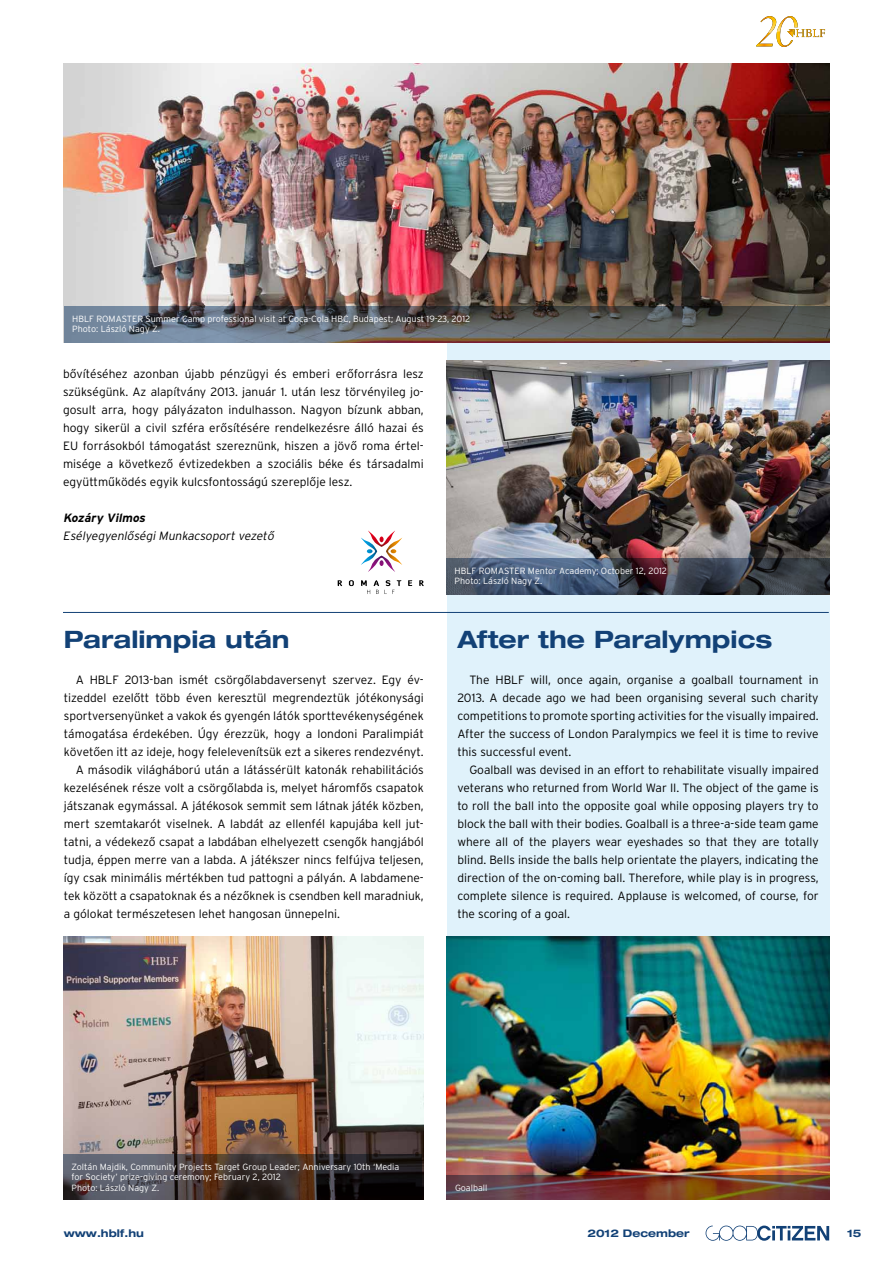
<style>
.page{position:relative;width:893px;height:1263px;background:#fff}
.page>*{position:absolute;margin:0;border:0;box-sizing:border-box;transform-origin:0 0}
.t1{font:24px "Helvetica Ext H Bold";color:#124176}
.t2{font:300 12px/18px "Interstate H";color:#000;text-align:justify}
.t3{font:italic 300 12px "Interstate H";color:#000}
.t4{font:italic 700 12px "Interstate H";color:#000}
.t5{font:10.5px "Helvetica Ext H Bold";color:#124176}
.t6{font:300 9px/10.5px "Interstate H";color:#fff}
</style>
<div class="page">
<svg style="left:706px;top:1225px;width:123px;height:16px"></svg>
<div style="left:447px;top:72px;width:383px;height:1127px;background:#e0f2fb"></div>
<img style="left:63px;top:64px;width:767px;height:278px">
<img style="left:447px;top:360px;width:382px;height:198px">
<hr style="left:63px;top:612px;width:766px;height:1px;background:#124176">
<svg style="left:64px;top:306px;width:766px;height:36px;background:#5c5f62"></svg>
<svg style="left:446px;top:558px;width:384px;height:36px;background:#40495a"></svg>
<svg style="left:338px;top:580px;width:4px;height:6px"></svg>
<svg style="left:349px;top:580px;width:5px;height:6px"></svg>
<svg style="left:408px;top:580px;width:4px;height:6px"></svg>
<svg style="left:419px;top:580px;width:5px;height:6px"></svg>
<svg style="left:361px;top:580px;width:40px;height:14px"></svg>
<svg style="left:361px;top:530px;width:41px;height:42px"></svg>
<img style="left:63px;top:936px;width:360px;height:263px">
<img style="left:447px;top:936px;width:383px;height:239px">
<svg style="left:63px;top:1154px;width:359px;height:45px;background:#3c3536"></svg>
<img style="left:446px;top:1175px;width:384px;height:24px">
<svg style="left:756px;top:16px;width:69px;height:31px"></svg>
<p class="t6" style="left:72px;top:313px;width:399px">HBLF ROMASTER Summer Camp professional visit at Coca-Cola HBC, Budapest; August 19-23, 2012<br>Photo: László Nagy Z.</p>
<p class="t2" style="left:63px;top:365px;width:362px">bôvítéséhez azonban újabb pénzügyi és emberi erôforrásra lesz szükségünk. Az alapítvány 2013. január 1. után lesz törvényileg jo&shy;gosult arra, hogy pályázaton indulhasson. Nagyon bízunk abban, hogy sikerül a civil szféra erôsítésére rendelkezésre álló hazai és EU forrásokból támogatást szereznünk, hiszen a jövô roma értel&shy;misége a következô évtizedekben a szociális béke és társadalmi együttmûködés egyik kulcsfontosságú szereplôje lesz.</p>
<p class="t4" style="left:63px;top:511px;width:86px">Kozáry Vilmos</p>
<p class="t3" style="left:63px;top:529px;width:215px">Esélyegyenlôségi Munkacsoport vezetô</p>
<h1 class="t1" style="left:64px;top:624px;width:227px">Paralimpia után</h1>
<p class="t2" style="left:76px;top:671px;width:349px">A HBLF 2013-ban ismét csörgôlabdaversenyt szervez. Egy év-</p>
<p class="t2" style="left:64px;top:689px;width:362px">tizeddel ezelôtt több éven keresztül megrendeztük jótékonysági</p>
<p class="t2" style="left:64px;top:707px;width:362px">sportversenyünket a vakok és gyengén látók sporttevékenységének</p>
<p class="t2" style="left:64px;top:725px;width:362px">támogatása érdekében. Úgy érezzük, hogy a londoni Paralimpiát</p>
<p class="t2" style="left:64px;top:743px;width:362px">követôen itt az ideje, hogy felelevenítsük ezt a sikeres rendezvényt.</p>
<p class="t2" style="left:76px;top:761px;width:350px">A második világháború után a látássérült katonák rehabilitációs</p>
<p class="t2" style="left:64px;top:779px;width:362px">kezelésének része volt a csörgôlabda is, melyet háromfôs csapatok</p>
<p class="t2" style="left:64px;top:797px;width:361px">játszanak egymással. A játékosok semmit sem látnak játék közben,</p>
<p class="t2" style="left:64px;top:815px;width:361px">mert szemtakarót viselnek. A labdát az ellenfél kapujába kell jut-</p>
<p class="t2" style="left:64px;top:833px;width:362px">tatni, a védekezô csapat a labdában elhelyezett csengôk hangjából</p>
<p class="t2" style="left:64px;top:851px;width:362px">tudja, éppen merre van a labda. A játékszer nincs felfújva teljesen,</p>
<p class="t2" style="left:64px;top:869px;width:362px">így csak minimális mértékben tud pattogni a pályán. A labdamene-</p>
<p class="t2" style="left:64px;top:887px;width:362px">tek között a csapatoknak és a nézôknek is csendben kell maradniuk,</p>
<p class="t2" style="left:64px;top:905px;width:278px">a gólokat természetesen lehet hangosan ünnepelni.</p>
<p class="t6" style="left:455px;top:565px;width:214px">HBLF ROMASTER Mentor Academy; October 12, 2012<br>Photo: László Nagy Z.</p>
<h1 class="t1" style="left:457px;top:624px;width:317px">After the Paralympics</h1>
<p class="t2" style="left:457px;top:671px;width:363px;text-indent:12px">The HBLF will, once again, organise a goalball tournament in 2013. A decade ago we had been organising several such charity competitions to promote sporting activities for the visually impaired.<br>After the success of London Paralympics we feel it is time to revive this successful event.</p>
<p class="t2" style="left:457px;top:761px;width:363px;text-indent:12px">Goalball was devised in an effort to rehabilitate visually impaired veterans who returned from World War II. The object of the game is to roll the ball into the opposite goal while opposing players try to block the ball with their bodies. Goalball is a three-a-side team game where all of the players wear eyeshades so that they are totally blind. Bells inside the balls help orientate the players, indicating the direction of the on-coming ball. Therefore, while play is in progress, complete silence is required. Applause is welcomed, of course, for the scoring of a goal.</p>
<p class="t6" style="left:72px;top:1161px;width:329px">Zoltán Majdik, Community Projects Target Group Leader; Anniversary 10th ‘Media for Society’ prize-giving ceremony; February 2, 2012<br>Photo: László Nagy Z.</p>
<p class="t6" style="left:455px;top:1182px;width:34px">Goalball</p>
<p class="t5" style="left:64px;top:1226px;width:82px">www.hblf.hu</p>
<p class="t5" style="left:587px;top:1226px;width:104px">2012 December</p>
<p class="t5" style="left:847px;top:1226px;width:16px">15</p>
</div>
